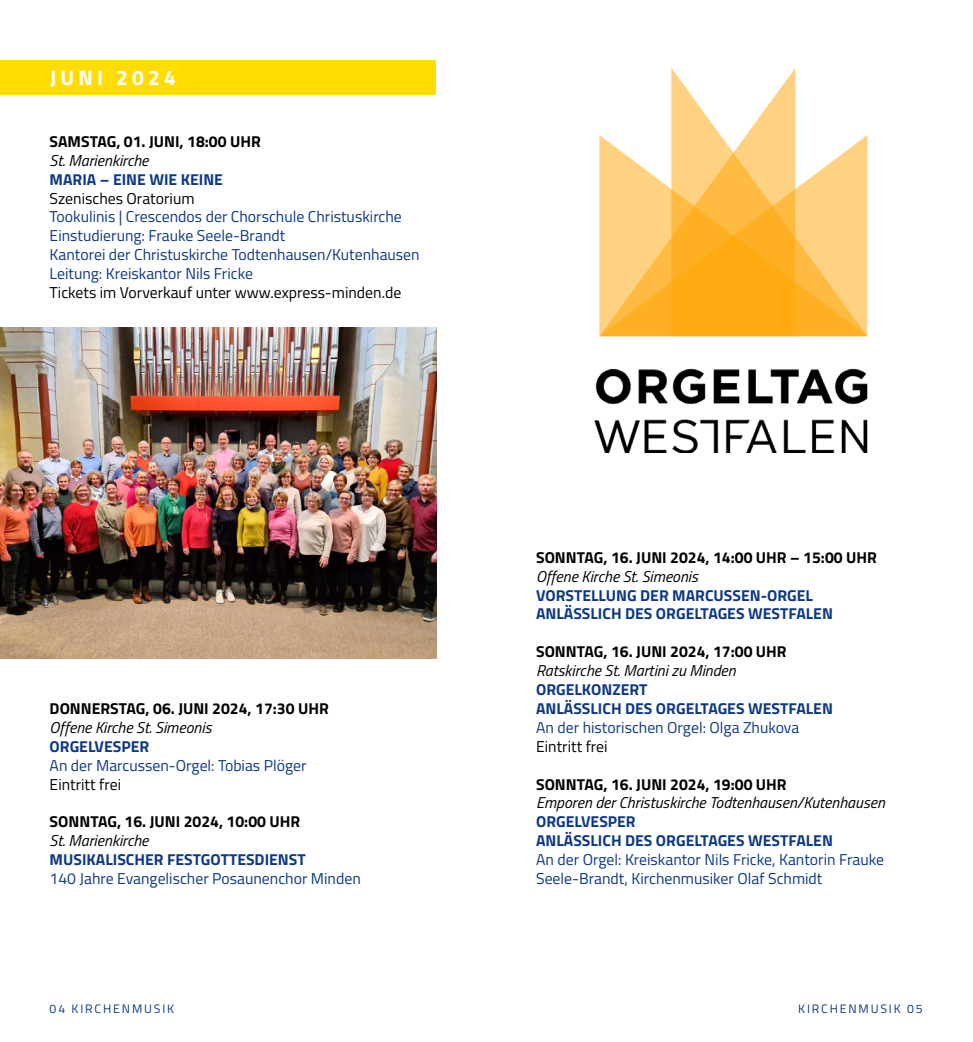
<style>
.page{position:relative;width:973px;height:1042px;background:#fff}
.page>*{position:absolute;margin:0;border:0;box-sizing:border-box;transform-origin:0 0}
.t1{font:700 21px "Titillium Web";letter-spacing:.2em;color:#fff}
.t2{font:15.75px/18.9px "Titillium Web";color:#0d3884}
.t3{font:700 15.75px/18.9px "Titillium Web";color:#0d3884}
.t4{font:700 15.75px "Titillium Web";color:#000}
.t5{font:italic 15.75px "Titillium Web";color:#000}
.t6{font:15.75px "Titillium Web";color:#000}
.t7{font:12.25px "Titillium Web";letter-spacing:.15em;color:#0d3884}
</style>
<div class="page">
<div style="left:0;top:60px;width:435px;height:35px;background:#fd0"></div>
<img style="left:594px;top:68px;width:274px;height:385px">
<img style="left:0;top:327px;width:437px;height:332px">
<h1 class="t1" style="left:50px;top:62px;width:127px">JUNI 2024</h1>
<p class="t4" style="left:50px;top:129px;width:212px">SAMSTAG, 01. JUNI, 18:00 UHR</p>
<p class="t5" style="left:50px;top:149px;width:100px">St. Marienkirche</p>
<p class="t3" style="left:50px;top:169px;width:175px">MARIA – EINE WIE KEINE</p>
<p class="t6" style="left:50px;top:186px;width:146px">Szenisches Oratorium</p>
<p class="t2" style="left:50px;top:207px;width:371px">Tookulinis | Crescendos der Chorschule Christuskirche Einstudierung: Frauke Seele-Brandt<br>Kantorei der Christuskirche Todtenhausen/Kutenhausen Leitung: Kreiskantor Nils Fricke</p>
<p class="t6" style="left:50px;top:281px;width:353px">Tickets im Vorverkauf unter www.express-minden.de</p>
<p class="t4" style="left:50px;top:696px;width:280px">DONNERSTAG, 06. JUNI 2024, 17:30 UHR</p>
<p class="t5" style="left:50px;top:716px;width:163px">Offene Kirche St. Simeonis</p>
<p class="t3" style="left:50px;top:736px;width:101px">ORGELVESPER</p>
<p class="t2" style="left:50px;top:755px;width:258px">An der Marcussen-Orgel: Tobias Plöger</p>
<p class="t6" style="left:50px;top:772px;width:73px">Eintritt frei</p>
<p class="t4" style="left:50px;top:810px;width:252px">SONNTAG, 16. JUNI 2024, 10:00 UHR</p>
<p class="t5" style="left:50px;top:829px;width:100px">St. Marienkirche</p>
<p class="t3" style="left:50px;top:849px;width:257px">MUSIKALISCHER FESTGOTTESDIENST</p>
<p class="t2" style="left:50px;top:868px;width:312px">140 Jahre Evangelischer Posaunenchor Minden</p>
<p class="t4" style="left:536px;top:545px;width:342px">SONNTAG, 16. JUNI 2024, 14:00 UHR – 15:00 UHR</p>
<p class="t5" style="left:536px;top:564px;width:163px">Offene Kirche St. Simeonis</p>
<p class="t3" style="left:536px;top:585px;width:298px">VORSTELLUNG DER MARCUSSEN-ORGEL<br>ANLÄSSLICH DES ORGELTAGES WESTFALEN</p>
<p class="t4" style="left:536px;top:640px;width:252px">SONNTAG, 16. JUNI 2024, 17:00 UHR</p>
<p class="t5" style="left:536px;top:659px;width:201px">Ratskirche St. Martini zu Minden</p>
<p class="t3" style="left:536px;top:679px;width:298px">ORGELKONZERT<br>ANLÄSSLICH DES ORGELTAGES WESTFALEN</p>
<p class="t2" style="left:536px;top:717px;width:264px">An der historischen Orgel: Olga Zhukova</p>
<p class="t6" style="left:536px;top:735px;width:73px">Eintritt frei</p>
<p class="t4" style="left:536px;top:772px;width:252px">SONNTAG, 16. JUNI 2024, 19:00 UHR</p>
<p class="t5" style="left:536px;top:791px;width:350px">Emporen der Christuskirche Todtenhausen/Kutenhausen</p>
<p class="t3" style="left:536px;top:811px;width:298px">ORGELVESPER<br>ANLÄSSLICH DES ORGELTAGES WESTFALEN</p>
<p class="t2" style="left:536px;top:849px;width:349px">An der Orgel: Kreiskantor Nils Fricke, Kantorin Frauke<br>Seele-Brandt, Kirchenmusiker Olaf Schmidt</p>
<p class="t7" style="left:50px;top:1000px;width:126px">04 KIRCHENMUSIK</p>
<p class="t7" style="left:798px;top:1000px;width:126px">KIRCHENMUSIK 05</p>
</div>
